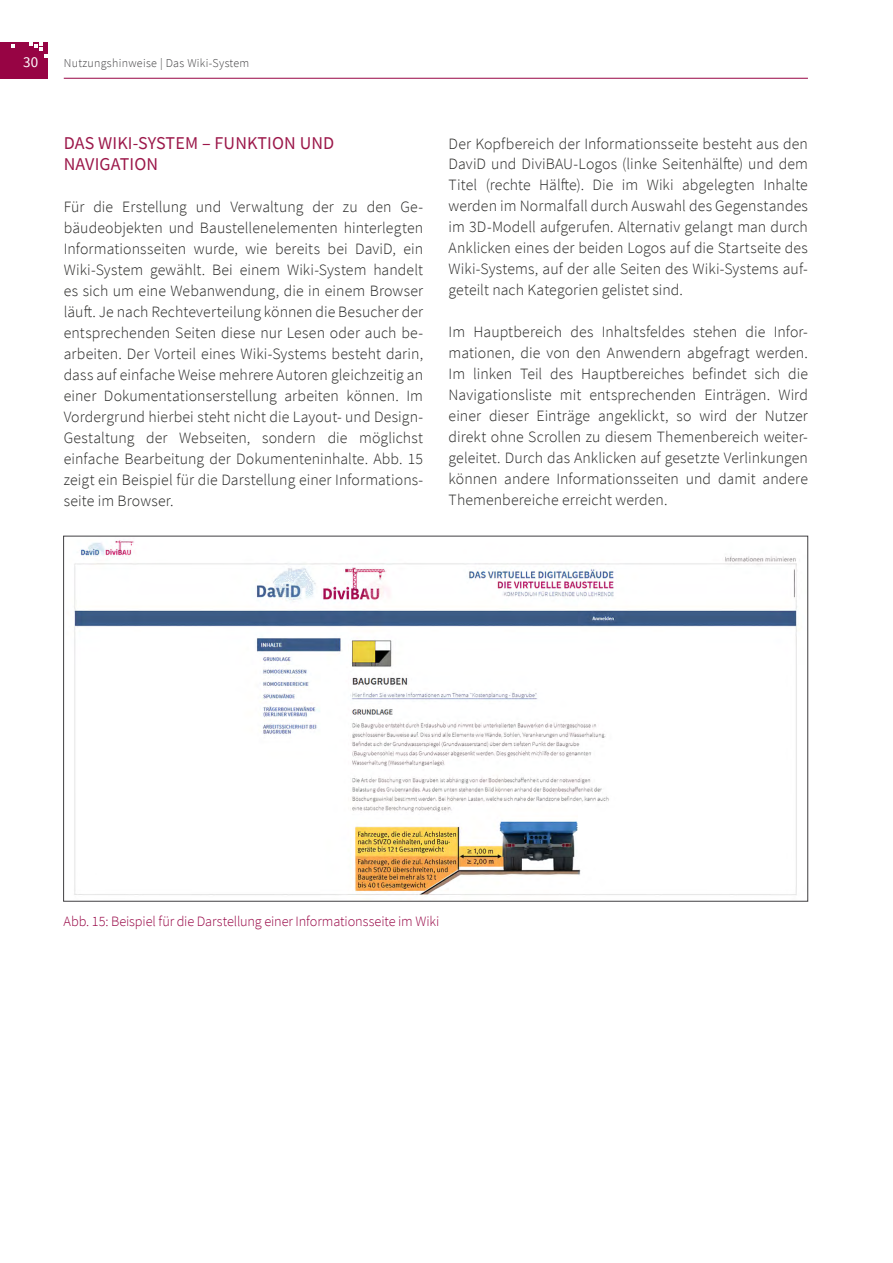
<style>
.page{position:relative;width:893px;height:1263px;background:#fff}
.page>*{position:absolute;margin:0;border:0;box-sizing:border-box;transform-origin:0 0}
.t1{font:18px/21px "Source Sans Pro";letter-spacing:.01em;color:#9c184a}
.t2{font:300 15.75px/21px "Source Sans Pro";letter-spacing:.005em;color:#252523;text-align:justify}
.t3{font:15px "Source Sans Pro";color:#fff}
.t4{font:300 14.25px "Source Sans Pro";letter-spacing:-.01em;color:#970444}
.t5{font:300 12px "Source Sans Pro";letter-spacing:.025em;color:#414042}
</style>
<div class="page">
<hr style="left:64px;top:78px;width:744px;height:1px;background:#970444">
<div style="left:0;top:42px;width:48px;height:36px;background:#970444"></div>
<svg style="left:30px;top:42px;width:18px;height:16px"></svg>
<img style="left:74px;top:540px;width:726px;height:355px">
<p class="t3" style="left:23px;top:53px;width:16px">30</p>
<p class="t5" style="left:64px;top:56px;width:187px">Nutzungshinweise | Das Wiki-System</p>
<p class="t1" style="left:64px;top:132px;width:272px">DAS WIKI-SYSTEM – FUNKTION UND<br>NAVIGATION</p>
<p class="t2" style="left:64px;top:196px;width:361px">Für die Erstellung und Verwaltung der zu den Ge&shy;bäudeobjekten und Baustellenelementen hinterlegten Informationsseiten wurde, wie bereits bei DaviD, ein Wiki-System gewählt. Bei einem Wiki-System handelt es sich um eine Webanwendung, die in einem Browser läuft. Je nach Rechteverteilung können die Besucher der entsprechenden Seiten diese nur Lesen oder auch be&shy;arbeiten. Der Vorteil eines Wiki-Systems besteht darin, dass auf einfache Weise mehrere Autoren gleichzeitig an einer Dokumentationserstellung arbeiten können. Im Vordergrund hierbei steht nicht die Layout- und Design-Gestaltung der Webseiten, sondern die möglichst einfache Bearbeitung der Dokumenteninhalte. Abb. 15 zeigt ein Beispiel für die Darstellung einer Informations&shy;seite im Browser.</p>
<p class="t2" style="left:449px;top:133px;width:361px">Der Kopfbereich der Informationsseite besteht aus den DaviD und DiviBAU-Logos (linke Seitenhälfte) und dem Titel (rechte Hälfte). Die im Wiki abgelegten Inhalte werden im Normalfall durch Auswahl des Gegenstandes im 3D-Modell aufgerufen. Alternativ gelangt man durch Anklicken eines der beiden Logos auf die Startseite des Wiki-Systems, auf der alle Seiten des Wiki-Systems auf&shy;geteilt nach Kategorien gelistet sind.</p>
<p class="t2" style="left:449px;top:322px;width:361px">Im Hauptbereich des Inhaltsfeldes stehen die Infor&shy;mationen, die von den Anwendern abgefragt werden.<br>Im linken Teil des Hauptbereiches befindet sich die Navigationsliste mit entsprechenden Einträgen. Wird einer dieser Einträge angeklickt, so wird der Nutzer direkt ohne Scrollen zu diesem Themenbereich weiter&shy;geleitet. Durch das Anklicken auf gesetzte Verlinkungen können andere Informationsseiten und damit andere Themenbereiche erreicht werden.</p>
<p class="t4" style="left:64px;top:912px;width:377px">Abb. 15: Beispiel für die Darstellung einer Informationsseite im Wiki</p>
</div>
